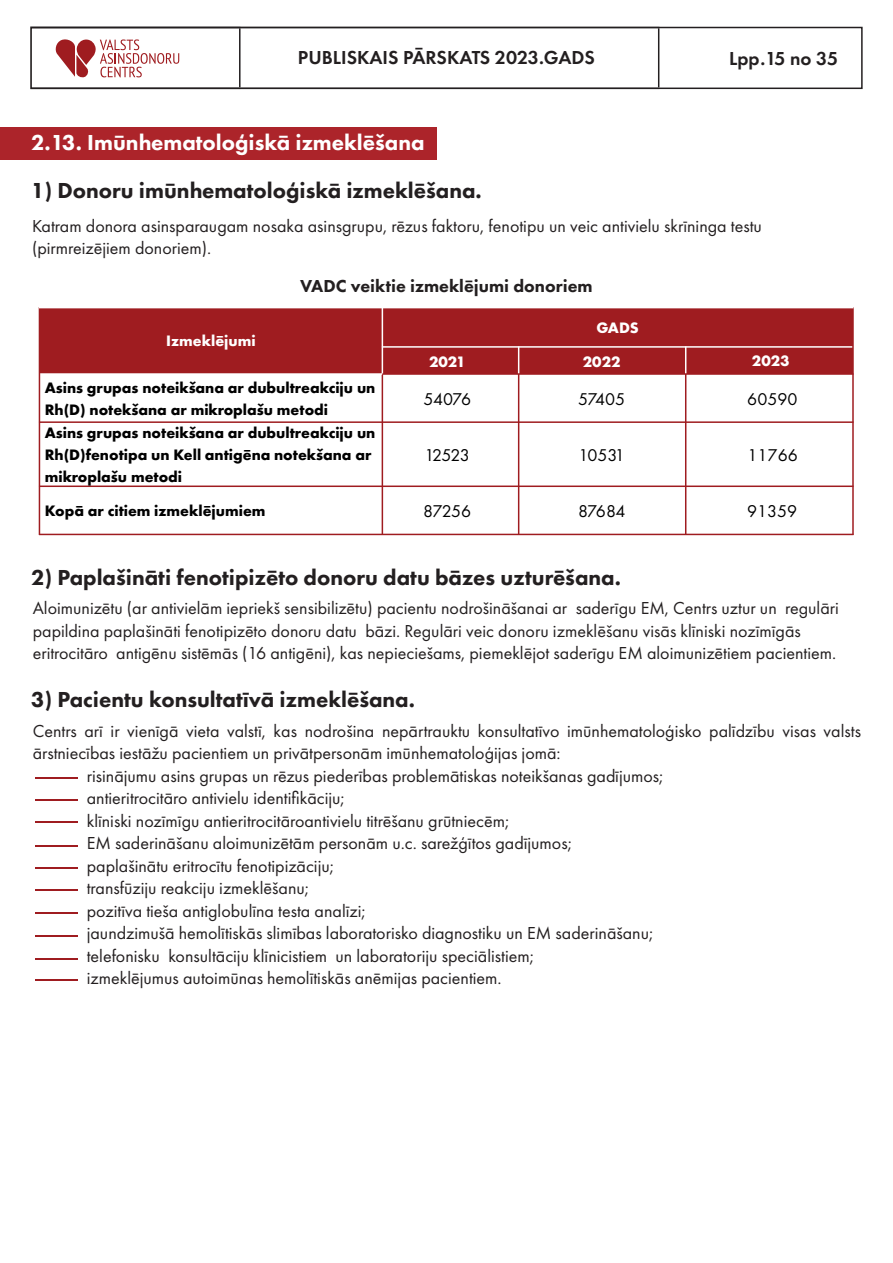
<style>
.page{position:relative;width:893px;height:1263px;background:#fff}
.page>*{position:absolute;margin:0;border:0;box-sizing:border-box;transform-origin:0 0}
.t1{font:800 22.5px "Futura PT";color:#231f20}
.t2{font:800 22.5px "Futura PT";color:#fff}
.t3{font:600 19.5px "Futura PT";color:#231f20}
.t4{font:18px/22.5px "Futura PT";color:#231f20}
.t5{font:800 18px "Futura PT";color:#231f20}
.t6{font:17.7px "Futura PT";color:#000}
.t7{font:700 15.75px/21.8px "Futura PT";color:#000}
.t8{font:700 15.75px "Futura PT";color:#fff}
</style>
<div class="page">
<div style="left:30px;top:27px;width:833px;height:62px;border:2px solid #231f20"></div>
<svg style="left:55px;top:39px;width:124px;height:39px"></svg>
<hr style="left:35px;top:979px;width:42px;height:2px;background:#9f1c20">
<hr style="left:35px;top:935px;width:42px;height:2px;background:#9f1c20">
<hr style="left:35px;top:958px;width:42px;height:2px;background:#9f1c20">
<hr style="left:35px;top:912px;width:42px;height:1px;background:#9f1c20">
<hr style="left:35px;top:890px;width:42px;height:1px;background:#9f1c20">
<hr style="left:35px;top:867px;width:42px;height:2px;background:#9f1c20">
<hr style="left:35px;top:845px;width:42px;height:2px;background:#9f1c20">
<hr style="left:35px;top:821px;width:42px;height:2px;background:#9f1c20">
<hr style="left:35px;top:799px;width:42px;height:2px;background:#9f1c20">
<hr style="left:35px;top:777px;width:42px;height:2px;background:#9f1c20">
<div style="left:0;top:127px;width:437px;height:33px;background:#ac242a"></div>
<div style="left:39px;top:308px;width:343px;height:66px;background:#9f1c20"></div>
<div style="left:382px;top:308px;width:471px;height:39px;background:#9f1c20"></div>
<div style="left:382px;top:347px;width:137px;height:27px;background:#9f1c20"></div>
<div style="left:519px;top:347px;width:167px;height:27px;background:#9f1c20"></div>
<div style="left:686px;top:347px;width:167px;height:27px;background:#9f1c20"></div>
<hr style="left:382px;top:307px;width:1px;height:67px;background:#fff">
<hr style="left:382px;top:374px;width:1px;height:161px;background:#9f1c20">
<svg style="left:518px;top:348px;width:1px;height:25px"></svg>
<hr style="left:518px;top:374px;width:1px;height:161px;background:#9f1c20">
<svg style="left:685px;top:348px;width:1px;height:25px"></svg>
<hr style="left:685px;top:374px;width:1px;height:161px;background:#9f1c20">
<hr style="left:382px;top:346px;width:471px;height:2px;background:#fff">
<hr style="left:39px;top:373px;width:343px;height:2px;background:#fff">
<hr style="left:382px;top:373px;width:471px;height:2px;background:#9f1c20">
<hr style="left:39px;top:421px;width:814px;height:2px;background:#9f1c20">
<hr style="left:39px;top:485px;width:814px;height:2px;background:#9f1c20">
<hr style="left:39px;top:307px;width:1px;height:228px;background:#9f1c20">
<hr style="left:852px;top:307px;width:2px;height:228px;background:#9f1c20">
<hr style="left:39px;top:307px;width:814px;height:1px;background:#fff">
<hr style="left:39px;top:534px;width:814px;height:1px;background:#9f1c20">
<p class="t3" style="left:298px;top:46px;width:299px">PUBLISKAIS PĀRSKATS 2023.GADS</p>
<p class="t3" style="left:729px;top:46px;width:111px">Lpp.15 no 35</p>
<p class="t2" style="left:31px;top:128px;width:395px">2.13. Imūnhematoloģiskā izmeklēšana</p>
<p class="t1" style="left:31px;top:176px;width:452px">1) Donoru imūnhematoloģiskā izmeklēšana.</p>
<p class="t4" style="left:32px;top:214px;width:731px">Katram donora asinsparaugam nosaka asinsgrupu, rēzus faktoru, fenotipu un veic antivielu skrīninga testu (pirmreizējiem donoriem).</p>
<p class="t8" style="left:166px;top:331px;width:91px">Izmeklējumi</p>
<p class="t5" style="left:300px;top:275px;width:294px">VADC veiktie izmeklējumi donoriem</p>
<p class="t8" style="left:596px;top:317px;width:44px">GADS</p>
<p class="t7" style="left:45px;top:377px;width:332px">Asins grupas noteikšana ar dubultreakciju un<br>Rh(D) notekšana ar mikroplašu metodi</p>
<p class="t8" style="left:429px;top:351px;width:38px">2021</p>
<p class="t8" style="left:583px;top:351px;width:39px">2022</p>
<p class="t6" style="left:423px;top:389px;width:49px">54076</p>
<p class="t6" style="left:578px;top:389px;width:48px">57405</p>
<p class="t7" style="left:45px;top:422px;width:332px">Asins grupas noteikšana ar dubultreakciju un<br>Rh(D)fenotipa un Kell antigēna notekšana ar mikroplašu metodi</p>
<p class="t7" style="left:45px;top:500px;width:222px">Kopā ar citiem izmeklējumiem</p>
<p class="t6" style="left:423px;top:501px;width:49px">87256</p>
<p class="t6" style="left:578px;top:501px;width:49px">87684</p>
<p class="t6" style="left:425px;top:445px;width:47px">12523</p>
<p class="t6" style="left:578px;top:445px;width:48px">10531</p>
<p class="t1" style="left:31px;top:563px;width:591px">2) Paplašināti fenotipizēto donoru datu bāzes uzturēšana.</p>
<p class="t8" style="left:752px;top:351px;width:39px">2023</p>
<p class="t6" style="left:747px;top:388px;width:52px">60590</p>
<p class="t6" style="left:747px;top:444px;width:52px">11766</p>
<p class="t6" style="left:747px;top:500px;width:52px">91359</p>
<p class="t4" style="left:33px;top:597px;width:808px">Aloimunizētu (ar antivielām iepriekš sensibilizētu) pacientu nodrošināšanai ar saderīgu EM, Centrs uztur un regulāri papildina paplašināti fenotipizēto donoru datu bāzi. Regulāri veic donoru izmeklēšanu visās klīniski nozīmīgās eritrocitāro antigēnu sistēmās (16 antigēni), kas nepieciešams, piemeklējot saderīgu EM aloimunizētiem pacientiem.</p>
<p class="t1" style="left:31px;top:685px;width:385px">3) Pacientu konsultatīvā izmeklēšana.</p>
<p class="t4" style="left:33px;top:719px;width:830px">Centrs arī ir vienīgā vieta valstī, kas nodrošina nepārtrauktu konsultatīvo imūnhematoloģisko palīdzību visas valsts</p>
<p class="t4" style="left:33px;top:742px;width:529px">ārstniecības iestāžu pacientiem un privātpersonām imūnhematoloģijas jomā:</p>
<p class="t4" style="left:87px;top:764px;width:578px">risinājumu asins grupas un rēzus piederības problemātiskas noteikšanas gadījumos;</p>
<p class="t4" style="left:87px;top:787px;width:259px">antieritrocitāro antivielu identifikāciju;</p>
<p class="t4" style="left:87px;top:809px;width:424px">klīniski nozīmīgu antieritrocitāroantivielu titrēšanu grūtniecēm;</p>
<p class="t4" style="left:87px;top:832px;width:487px">EM saderināšanu aloimunizētām personām u.c. sarežģītos gadījumos;</p>
<p class="t4" style="left:87px;top:854px;width:249px">paplašinātu eritrocītu fenotipizāciju;</p>
<p class="t4" style="left:87px;top:877px;width:224px">transfūziju reakciju izmeklēšanu;</p>
<p class="t4" style="left:87px;top:899px;width:280px">pozitīva tieša antiglobulīna testa analīzi;</p>
<p class="t4" style="left:87px;top:922px;width:568px">jaundzimušā hemolītiskās slimības laboratorisko diagnostiku un EM saderināšanu;</p>
<p class="t4" style="left:87px;top:944px;width:449px">telefonisku konsultāciju klīnicistiem un laboratoriju speciālistiem;</p>
<p class="t4" style="left:87px;top:967px;width:416px">izmeklējumus autoimūnas hemolītiskās anēmijas pacientiem.</p>
</div>
